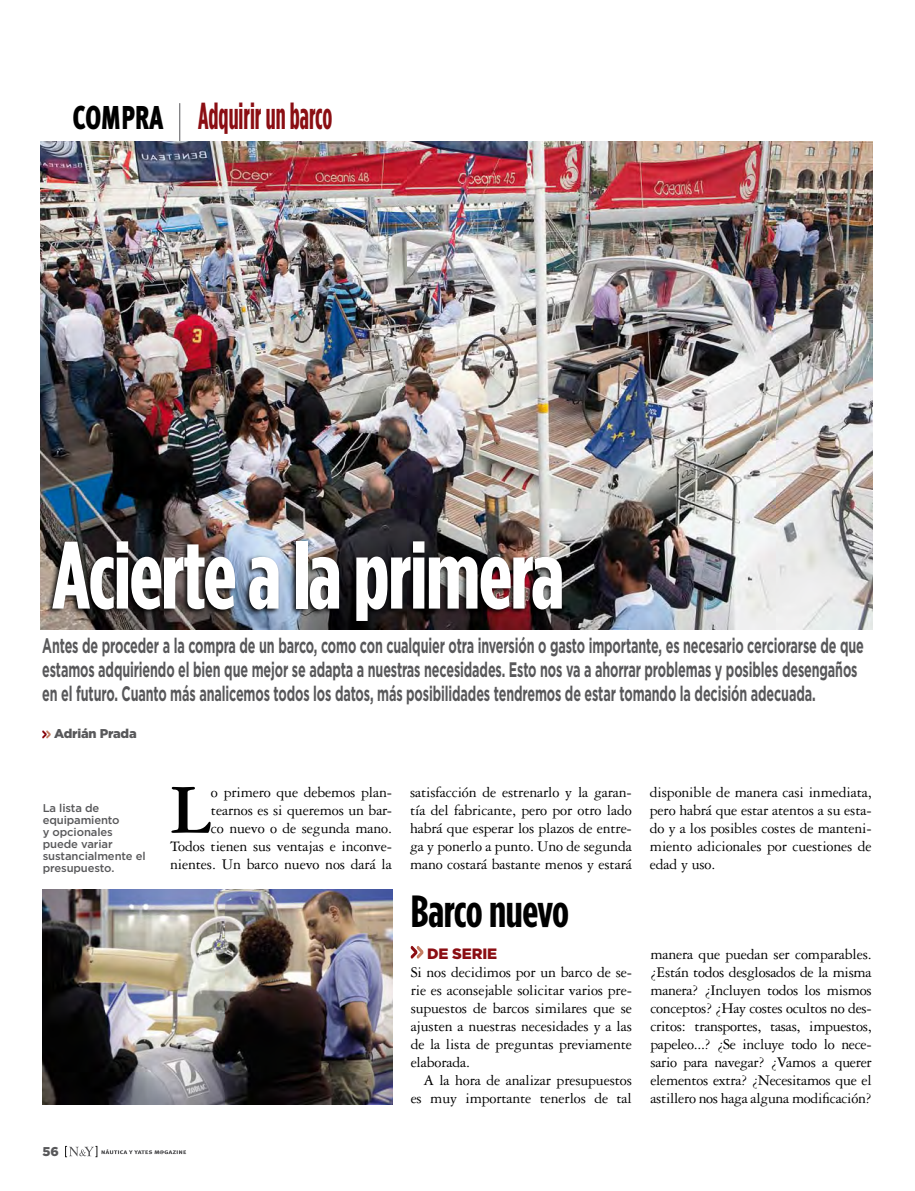
<style>
.page{position:relative;width:915px;height:1191px;background:#fff}
.page>*{position:absolute;margin:0;border:0;box-sizing:border-box;transform-origin:0 0}
.t1{font:700 95.25px "Gotham Condensed";letter-spacing:-.02em;color:#fff}
.t2{font:700 74.55px "Ericsson Roman";color:#000}
.t3{font:700 45px "Gotham Condensed";letter-spacing:-.015em;color:#000}
.t4{font:700 37.5px "Gotham Condensed";color:#8b0e13;scale:.7 1}
.t5{font:900 33px "Meta Plus";color:#000;scale:.7 1}
.t6{font:700 21px/24px "Gotham";letter-spacing:-.01em;color:#58585a;scale:.6 1}
.t7{font:15.75px/18px "Ericsson Roman";letter-spacing:-.01em;color:#000;text-align:justify}
.t8{font:900 15px "Gotham";letter-spacing:-.01em;color:#8b0e13}
.t9{font:900 12.75px "Gotham";letter-spacing:-.015em;color:#58585a}
.t10{font:500 11.25px/12px "Gotham";letter-spacing:-.01em;color:#58585a}
</style>
<div class="page">
<svg style="left:65px;top:1145px;width:121px;height:12px"></svg>
<hr style="left:179px;top:103px;width:1px;height:69px;background:#58585a">
<img style="left:40px;top:142px;width:832px;height:487px">
<div style="left:46px;top:539px;width:518px;height:88px;background:#000;opacity:.9"></div>
<svg style="left:410px;top:946px;width:13px;height:13px"></svg>
<svg style="left:42px;top:730px;width:9px;height:9px"></svg>
<img style="left:43px;top:889px;width:349px;height:215px">
<p class="t5" style="left:73px;top:99px;width:131px">COMPRA</p>
<p class="t4" style="left:198px;top:95px;width:193px">Adquirir un barco</p>
<p class="t1" style="left:52px;top:521px;width:513px">Acierte a la primera</p>
<p class="t6" style="left:42px;top:633px;width:1370px">Antes de proceder a la compra de un barco, como con cualquier otra inversión o gasto importante, es necesario cerciorarse de que estamos adquiriendo el bien que mejor se adapta a nuestras necesidades. Esto nos va a ahorrar problemas y posibles desengaños en el futuro. Cuanto más analicemos todos los datos, más posibilidades tendremos de estar tomando la decisión adecuada.</p>
<p class="t9" style="left:54px;top:726px;width:84px">Adrián Prada</p>
<p class="t10" style="left:43px;top:801px;width:104px">La lista de equipamiento<br>y opcionales puede variar sustancialmente el presupuesto.</p>
<p class="t9" style="left:43px;top:1144px;width:18px">56</p>
<p class="t7" style="left:170px;top:783px;width:223px;text-align:right">o primero que debemos plan&shy;tearnos es si queremos un bar-<br>co nuevo o de segunda mano.<br>Todos tienen sus ventajas e inconve&shy;nientes. Un barco nuevo nos dará la</p>
<p class="t7" style="left:410px;top:783px;width:223px">satisfacción de estrenarlo y la garan&shy;tía del fabricante, pero por otro lado habrá que esperar los plazos de entre&shy;ga y ponerlo a punto. Uno de segunda mano costará bastante menos y estará</p>
<p class="t7" style="left:649px;top:783px;width:223px">disponible de manera casi inmediata, pero habrá que estar atentos a su esta&shy;do y a los posibles costes de manteni&shy;miento adicionales por cuestiones de edad y uso.</p>
<p class="t2" style="left:170px;top:769px;width:43px">L</p>
<p class="t3" style="left:410px;top:886px;width:160px">Barco nuevo</p>
<p class="t8" style="left:427px;top:944px;width:72px">DE SERIE</p>
<p class="t7" style="left:410px;top:963px;width:223px">Si nos decidimos por un barco de se&shy;rie es aconsejable solicitar varios pre&shy;supuestos de barcos similares que se ajusten a nuestras necesidades y a las de la lista de preguntas previamente elaborada.</p>
<p class="t7" style="left:410px;top:1071px;width:223px;text-align:right">A la hora de analizar presupuestos es muy importante tenerlos de tal</p>
<p class="t7" style="left:650px;top:945px;width:223px">manera que puedan ser comparables. ¿Están todos desglosados de la misma manera? ¿Incluyen todos los mismos conceptos? ¿Hay costes ocultos no des&shy;critos: transportes, tasas, impuestos, papeleo...? ¿Se incluye todo lo nece&shy;sario para navegar? ¿Vamos a querer elementos extra? ¿Necesitamos que el astillero nos haga alguna modificación?</p>
</div>
